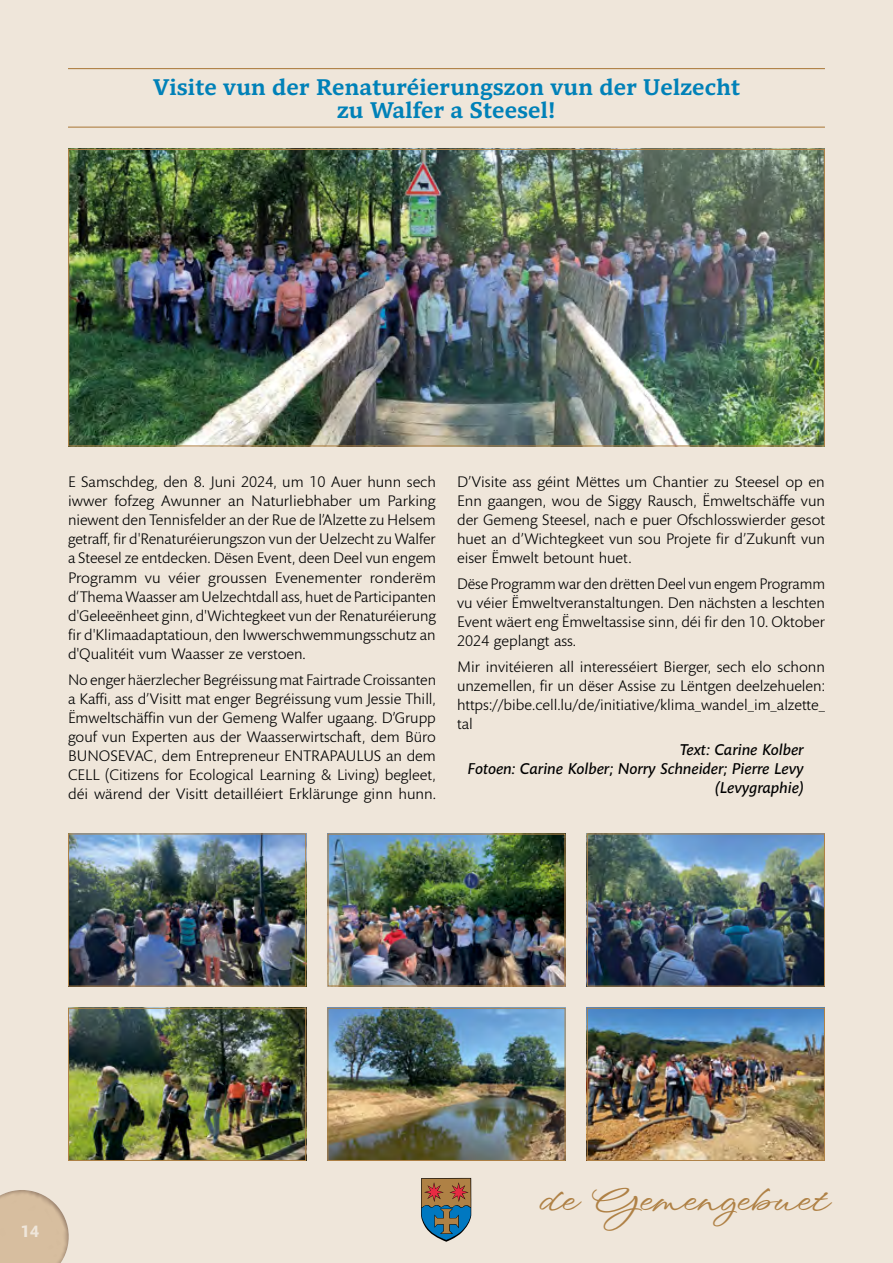
<style>
.page{position:relative;width:893px;height:1263px;background:#efe6da}
.page>*{position:absolute;margin:0;border:0;box-sizing:border-box;transform-origin:0 0}
.t1{font:500 42px "Wind Song";letter-spacing:-.015em;color:#af8145}
.t2{font:500 23.25px/23.4px "Mundo Serif";letter-spacing:.01em;color:#0081b8;text-align:center}
.t3{font:700 16.5px "Mundo Sans Pro";color:#efe6da}
.t4{font:15.75px/19.2px "Mundo Sans Pro";color:#000;text-align:justify}
.t5{font:italic 600 15.75px/19.2px "Mundo Sans Pro";color:#000;text-align:right}
</style>
<div class="page">
<hr style="left:68px;top:68px;width:757px;height:1px;background:#af8145">
<hr style="left:68px;top:127px;width:757px;height:1px;background:#af8145">
<img style="left:329px;top:835px;width:235px;height:149px">
<div style="left:327px;top:833px;width:239px;height:153px;border:1px solid #af8145"></div>
<img style="left:70px;top:835px;width:234px;height:149px">
<div style="left:68px;top:833px;width:238px;height:153px;border:1px solid #af8145"></div>
<img style="left:70px;top:151px;width:753px;height:293px">
<img style="left:589px;top:835px;width:234px;height:149px">
<div style="left:587px;top:833px;width:238px;height:153px;border:1px solid #af8145"></div>
<img style="left:70px;top:1010px;width:234px;height:149px">
<div style="left:68px;top:1008px;width:238px;height:153px;border:1px solid #af8145"></div>
<img style="left:589px;top:1010px;width:234px;height:149px">
<div style="left:587px;top:1008px;width:238px;height:153px;border:1px solid #af8145"></div>
<img style="left:329px;top:1010px;width:235px;height:149px">
<div style="left:327px;top:1008px;width:239px;height:153px;border:1px solid #af8145"></div>
<svg style="left:421px;top:1178px;width:50px;height:64px"></svg>
<svg style="left:0;top:1157px;width:98px;height:106px"></svg>
<h2 class="t2" style="left:153px;top:74px;width:588px">Visite vun der Renaturéierungszon vun der Uelzecht zu Walfer a Steesel!</h2>
<p class="t4" style="left:68px;top:472px;width:369px">E Samschdeg, den 8. Juni 2024, um 10 Auer hunn sech iwwer fofzeg Awunner an Naturliebhaber um Parking niewent den Tennisfelder an der Rue de l’Alzette zu Helsem getraff, fir d'Renaturéierungszon vun der Uelzecht zu Walfer a Steesel ze entdecken. Dësen Event, deen Deel vun engem Programm vu véier groussen Evenementer ronderëm d‘Thema Waasser am Uelzechtdall ass, huet de Participanten d'Geleeënheet ginn, d'Wichtegkeet vun der Renaturéierung fir d'Klimaadaptatioun, den Iwwerschwemmungsschutz an d'Qualitéit vum Waasser ze verstoen.</p>
<p class="t4" style="left:68px;top:669px;width:370px">No enger häerzlecher Begréissung mat Fairtrade Croissanten a Kaffi, ass d’Visitt mat enger Begréissung vum Jessie Thill, Ëmweltschäffin vun der Gemeng Walfer ugaang. D’Grupp gouf vun Experten aus der Waasserwirtschaft, dem Büro BUNOSEVAC, dem Entrepreneur ENTRAPAULUS an dem CELL (Citizens for Ecological Learning &amp; Living) begleet, déi wärend der Visitt detailléiert Erklärunge ginn hunn.</p>
<p class="t4" style="left:457px;top:472px;width:369px">D’Visite ass géint Mëttes um Chantier zu Steesel op en Enn gaangen, wou de Siggy Rausch, Ëmweltschäffe vun der Gemeng Steesel, nach e puer Ofschlosswierder gesot huet an d’Wichtegkeet vun sou Projete fir d’Zukunft vun eiser Ëmwelt betount huet.</p>
<p class="t4" style="left:457px;top:574px;width:369px">Dëse Programm war den drëtten Deel vun engem Programm vu véier Ëmweltveranstaltungen. Den nächsten a leschten Event wäert eng Ëmweltassise sinn, déi fir den 10. Oktober 2024 geplangt ass.</p>
<p class="t4" style="left:457px;top:657px;width:369px">Mir invitéieren all interesséiert Bierger, sech elo schonn unzemellen, fir un dëser Assise zu Lëntgen deelzehuelen: https://bibe.cell.lu/de/initiative/klima_wandel_im_alzette_ tal</p>
<p class="t5" style="left:468px;top:740px;width:338px">Text: Carine Kolber<br>Fotoen: Carine Kolber; Norry Schneider; Pierre Levy (Levygraphie)</p>
<p class="t3" style="left:21px;top:1220px;width:20px">14</p>
<h1 class="t1" style="left:533px;top:1171px;width:291px">de Gemengebuet</h1>
</div>
